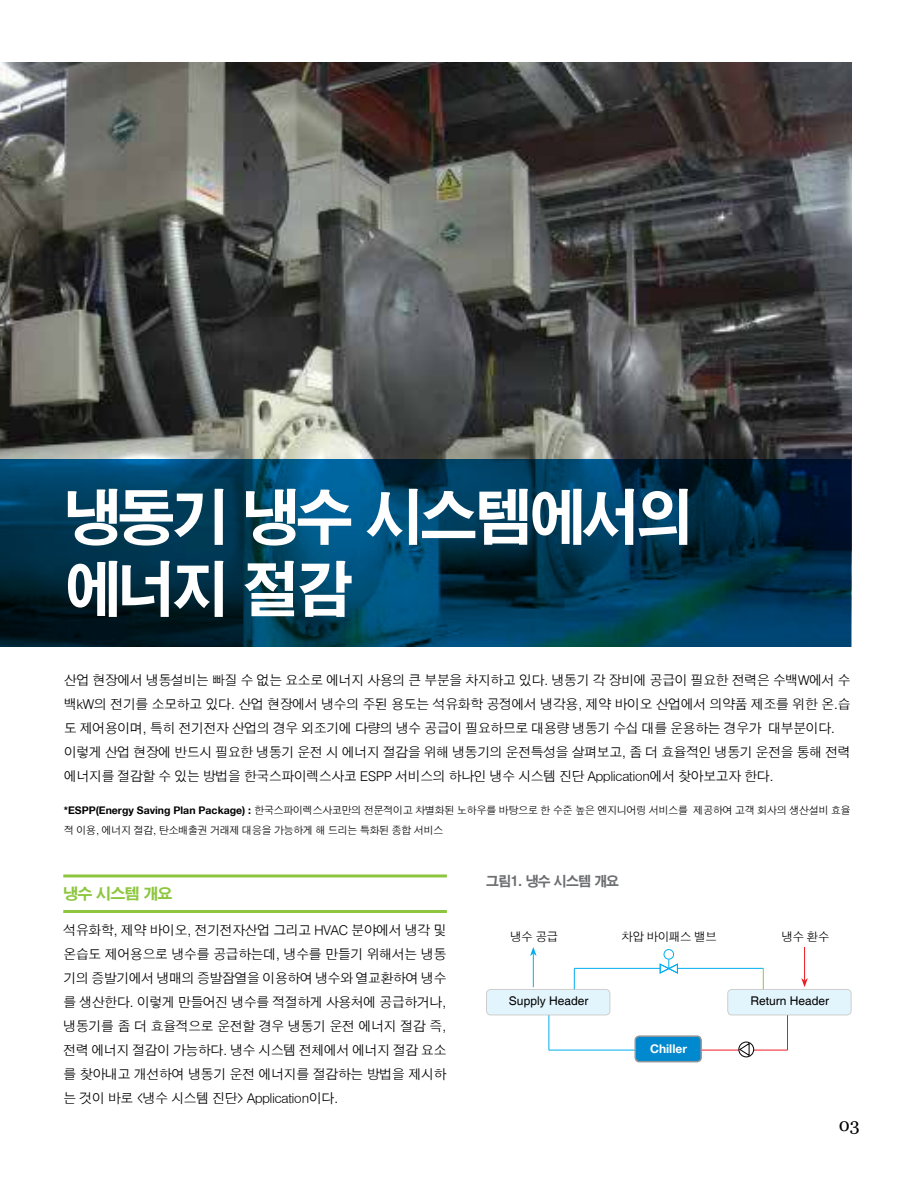
<style>
.page{position:relative;width:915px;height:1191px;background:#fff}
.page>*{position:absolute;margin:0;border:0;box-sizing:border-box;transform-origin:0 0}
.t1{font:59.85px/72px "H2 gtr E";letter-spacing:-.05em;color:#fff;scale:.95 1}
.t2{font:18px "Georgia";color:#000}
.t3{font:15px "H2 gtr E";letter-spacing:-.05em;color:#8dc63e}
.t4{font:13.5px/24px "H2 gtr M";letter-spacing:-.075em;color:#000}
.t5{font:13.5px "H2 gtr E";letter-spacing:-.05em;color:#6d6e71;scale:.95 1}
.t6{font:12px "Helvetica";color:#000}
.t7{font:12px "H2 gtr M";letter-spacing:-.075em;color:#000}
.t8{font:700 12px "Helvetica 75";color:#fff}
.t9{font:10.5px/19.5px "H2 gtr M";letter-spacing:-.075em;color:#000}
.s1{font-family:"Helvetica 75";font-weight:700}
</style>
<div class="page">
<hr style="left:701px;top:1049px;width:86px;height:1px;background:#ed1b23">
<svg style="left:738px;top:1042px;width:15px;height:15px"></svg>
<div style="left:738px;top:1041px;width:15px;height:16px;border:1px solid #000;border-radius:50%"></div>
<img style="left:0;top:63px;width:850px;height:396px">
<svg style="left:0;top:459px;width:850px;height:187px;background:#003855"></svg>
<hr style="left:63px;top:874px;width:383px;height:3px;background:#8dc63e">
<hr style="left:63px;top:910px;width:383px;height:3px;background:#8dc63e">
<svg style="left:738px;top:1042px;width:11px;height:14px"></svg>
<svg style="left:659px;top:959px;width:18px;height:14px"></svg>
<div style="left:663px;top:949px;width:10px;height:10px;border:1px solid #00aeef;border-radius:50%"></div>
<hr style="left:804px;top:947px;width:1px;height:33px;background:#ed1b23">
<svg style="left:801px;top:978px;width:6px;height:9px"></svg>
<hr style="left:533px;top:953px;width:1px;height:34px;background:#00aeef">
<svg style="left:530px;top:947px;width:6px;height:9px"></svg>
<hr style="left:677px;top:968px;width:86px;height:1px;background:#00aeef">
<hr style="left:574px;top:968px;width:85px;height:1px;background:#00aeef">
<hr style="left:549px;top:1049px;width:85px;height:1px;background:#00aeef">
<svg style="left:574px;top:968px;width:1px;height:21px"></svg>
<hr style="left:548px;top:1015px;width:1px;height:35px;background:#00aeef">
<hr style="left:787px;top:1015px;width:1px;height:35px;background:#ed1b23">
<svg style="left:762px;top:968px;width:1px;height:21px"></svg>
<div style="left:727px;top:989px;width:123px;height:26px;background:#e2f5fd;border-radius:4px"></div>
<div style="left:727px;top:989px;width:124px;height:26px;border:1px solid #000;border-radius:4px"></div>
<div style="left:486px;top:989px;width:123px;height:26px;background:#e2f5fd;border-radius:4px"></div>
<div style="left:486px;top:989px;width:124px;height:26px;border:1px solid #000;border-radius:4px"></div>
<div style="left:635px;top:1036px;width:66px;height:25px;background:#0089cf;border-radius:4px"></div>
<div style="left:634px;top:1035px;width:67px;height:27px;border:2px solid #939598;border-radius:4px"></div>
<h1 class="t1" style="left:64px;top:477px;width:663px">냉동기 냉수 시스템에서의 에너지 절감</h1>
<p class="t4" style="left:64px;top:667px;width:788px">산업 현장에서 냉동설비는 빠질 수 없는 요소로 에너지 사용의 큰 부분을 차지하고 있다. 냉동기 각 장비에 공급이 필요한 전력은 수백W에서 수 백kW의 전기를 소모하고 있다. 산업 현장에서 냉수의 주된 용도는 석유화학 공정에서 냉각용, 제약 바이오 산업에서 의약품 제조를 위한 온.습 도 제어용이며, 특히 전기전자 산업의 경우 외조기에 다량의 냉수 공급이 필요하므로 대용량 냉동기 수십 대를 운용하는 경우가 대부분이다. 이렇게 산업 현장에 반드시 필요한 냉동기 운전 시 에너지 절감을 위해 냉동기의 운전특성을 살펴보고, 좀 더 효율적인 냉동기 운전을 통해 전력 에너지를 절감할 수 있는 방법을 한국스파이렉스사코 ESPP 서비스의 하나인 냉수 시스템 진단 Application에서 찾아보고자 한다.</p>
<p class="t9" style="left:64px;top:800px;width:788px"><span class="s1">*ESPP(Energy Saving Plan Package) :</span> 한국스파이렉스사코만의 전문적이고 차별화된 노하우를 바탕으로 한 수준 높은 엔지니어링 서비스를 제공하여 고객 회사의 생산설비 효율 적 이용, 에너지 절감, 탄소배출권 거래제 대응을 가능하게 해 드리는 특화된 종합 서비스</p>
<p class="t5" style="left:486px;top:872px;width:141px">그림1. 냉수 시스템 개요</p>
<p class="t3" style="left:63px;top:884px;width:110px">냉수 시스템 개요</p>
<p class="t4" style="left:63px;top:917px;width:385px;text-align:justify">석유화학, 제약 바이오, 전기전자산업 그리고 HVAC 분야에서 냉각 및 온습도 제어용으로 냉수를 공급하는데, 냉수를 만들기 위해서는 냉동 기의 증발기에서 냉매의 증발잠열을 이용하여 냉수와 열교환하여 냉수 를 생산한다. 이렇게 만들어진 냉수를 적절하게 사용처에 공급하거나, 냉동기를 좀 더 효율적으로 운전할 경우 냉동기 운전 에너지 절감 즉, 전력 에너지 절감이 가능하다. 냉수 시스템 전체에서 에너지 절감 요소 를 찾아내고 개선하여 냉동기 운전 에너지를 절감하는 방법을 제시하 는 것이 바로 &lt;냉수 시스템 진단&gt; Application이다.</p>
<p class="t7" style="left:510px;top:929px;width:50px">냉수 공급</p>
<p class="t7" style="left:621px;top:929px;width:97px">차압 바이패스 밸브</p>
<p class="t7" style="left:781px;top:929px;width:50px">냉수 환수</p>
<p class="t6" style="left:509px;top:994px;width:81px">Supply Header</p>
<p class="t6" style="left:750px;top:994px;width:80px">Return Header</p>
<p class="t8" style="left:650px;top:1041px;width:38px">Chiller</p>
<h2 class="t2" style="left:838px;top:1114px;width:22px">03</h2>
</div>
